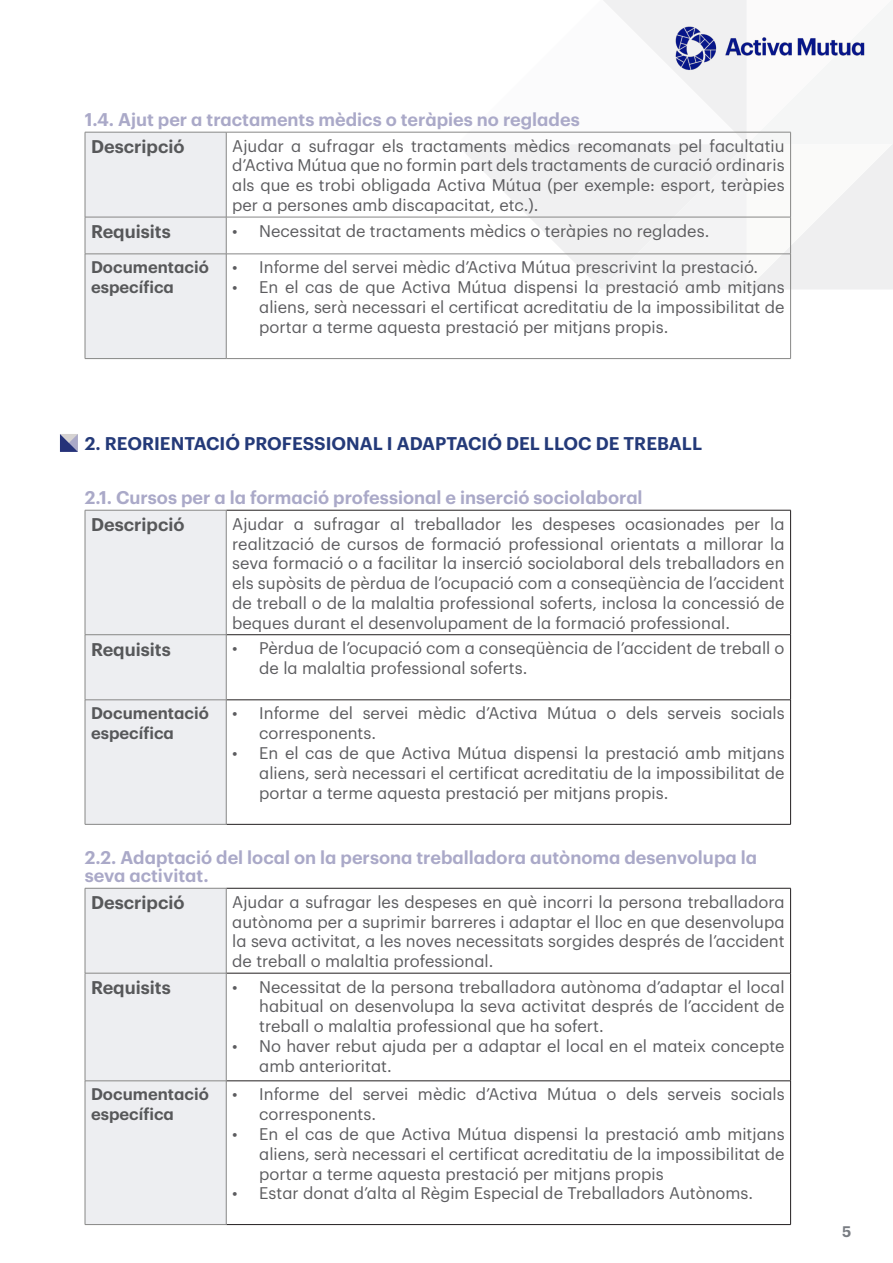
<style>
.page{position:relative;width:893px;height:1263px;background:#fff}
.page>*{position:absolute;margin:0;border:0;box-sizing:border-box;transform-origin:0 0}
.t1{font:600 18px/18px "Graphik";color:#aaa9c8}
.t2{font:600 18px "Graphik";color:#57585a}
.t3{font:600 18px "Graphik";color:#243a79}
.t4{font:16.5px/19.8px "Graphik";color:#5c5c5f;text-align:justify}
.t5{font:600 16.5px/19.8px "Graphik";color:#57585a}
.t6{font:600 15px "Graphik";color:#787c82}
</style>
<div class="page">
<svg style="left:456px;top:0;width:437px;height:290px"></svg>
<svg style="left:60px;top:434px;width:18px;height:18px"></svg>
<img style="left:673px;top:25px;width:192px;height:47px">
<div style="left:86px;top:133px;width:140px;height:225px;background:#edeef1"></div>
<hr style="left:85px;top:132px;width:141px;height:1px;background:#878786">
<hr style="left:85px;top:132px;width:1px;height:85px;background:#878786">
<hr style="left:226px;top:132px;width:1px;height:85px;background:#878786">
<hr style="left:85px;top:217px;width:141px;height:1px;background:#878786">
<hr style="left:85px;top:217px;width:1px;height:37px;background:#878786">
<hr style="left:226px;top:217px;width:1px;height:37px;background:#878786">
<hr style="left:85px;top:254px;width:141px;height:1px;background:#878786">
<hr style="left:85px;top:254px;width:1px;height:104px;background:#878786">
<hr style="left:226px;top:254px;width:1px;height:104px;background:#878786">
<hr style="left:85px;top:358px;width:141px;height:1px;background:#878786">
<hr style="left:226px;top:132px;width:565px;height:1px;background:#878786">
<hr style="left:790px;top:132px;width:1px;height:85px;background:#878786">
<hr style="left:226px;top:217px;width:565px;height:1px;background:#878786">
<hr style="left:790px;top:217px;width:1px;height:37px;background:#878786">
<hr style="left:226px;top:254px;width:565px;height:1px;background:#878786">
<hr style="left:790px;top:254px;width:1px;height:104px;background:#878786">
<hr style="left:226px;top:358px;width:565px;height:1px;background:#878786">
<div style="left:86px;top:511px;width:140px;height:313px;background:#edeef1"></div>
<hr style="left:226px;top:510px;width:565px;height:1px;background:#231f20">
<hr style="left:790px;top:510px;width:1px;height:124px;background:#231f20">
<hr style="left:226px;top:634px;width:565px;height:1px;background:#231f20">
<hr style="left:790px;top:635px;width:1px;height:65px;background:#231f20">
<hr style="left:226px;top:699px;width:565px;height:1px;background:#231f20">
<hr style="left:790px;top:700px;width:1px;height:124px;background:#231f20">
<hr style="left:226px;top:824px;width:565px;height:1px;background:#231f20">
<hr style="left:85px;top:510px;width:141px;height:1px;background:#878786">
<hr style="left:85px;top:510px;width:1px;height:124px;background:#878786">
<hr style="left:226px;top:510px;width:1px;height:124px;background:#878786">
<hr style="left:85px;top:634px;width:141px;height:1px;background:#878786">
<hr style="left:85px;top:635px;width:1px;height:65px;background:#878786">
<hr style="left:226px;top:635px;width:1px;height:65px;background:#878786">
<hr style="left:85px;top:699px;width:141px;height:1px;background:#878786">
<hr style="left:85px;top:700px;width:1px;height:124px;background:#878786">
<hr style="left:226px;top:700px;width:1px;height:124px;background:#878786">
<hr style="left:85px;top:824px;width:141px;height:1px;background:#878786">
<div style="left:86px;top:889px;width:140px;height:335px;background:#edeef1"></div>
<hr style="left:226px;top:888px;width:565px;height:1px;background:#231f20">
<hr style="left:790px;top:888px;width:1px;height:85px;background:#231f20">
<hr style="left:226px;top:973px;width:565px;height:1px;background:#231f20">
<hr style="left:790px;top:973px;width:1px;height:108px;background:#231f20">
<hr style="left:226px;top:1080px;width:565px;height:1px;background:#231f20">
<hr style="left:790px;top:1081px;width:1px;height:143px;background:#231f20">
<hr style="left:226px;top:1224px;width:565px;height:1px;background:#231f20">
<hr style="left:85px;top:888px;width:141px;height:1px;background:#878786">
<hr style="left:85px;top:888px;width:1px;height:85px;background:#878786">
<hr style="left:226px;top:888px;width:1px;height:85px;background:#878786">
<hr style="left:85px;top:973px;width:141px;height:1px;background:#878786">
<hr style="left:85px;top:973px;width:1px;height:108px;background:#878786">
<hr style="left:226px;top:973px;width:1px;height:108px;background:#878786">
<hr style="left:85px;top:1080px;width:141px;height:1px;background:#878786">
<hr style="left:85px;top:1081px;width:1px;height:143px;background:#878786">
<hr style="left:226px;top:1081px;width:1px;height:143px;background:#878786">
<hr style="left:85px;top:1224px;width:141px;height:1px;background:#878786">
<p class="t1" style="left:85px;top:109px;width:496px">1.4. Ajut per a tractaments mèdics o teràpies no reglades</p>
<p class="t2" style="left:91px;top:133px;width:95px">Descripció</p>
<p class="t4" style="left:232px;top:134px;width:554px">Ajudar a sufragar els tractaments mèdics recomanats pel facultatiu d’Activa Mútua que no formin part dels tractaments de curació ordinaris als que es trobi obligada Activa Mútua (per exemple: esport, teràpies per a persones amb discapacitat, etc.).</p>
<p class="t2" style="left:91px;top:218px;width:81px">Requisits</p>
<p class="t4" style="left:232px;top:219px;width:479px">• Necessitat de tractaments mèdics o teràpies no reglades.</p>
<p class="t5" style="left:91px;top:256px;width:119px">Documentació específica</p>
<p class="t4" style="left:232px;top:256px;width:527px">• Informe del servei mèdic d’Activa Mútua prescrivint la prestació.</p>
<p class="t4" style="left:259px;top:276px;width:527px;text-indent:-27px">• En el cas de que Activa Mútua dispensi la prestació amb mitjans aliens, serà necessari el certificat acreditatiu de la impossibilitat de portar a terme aquesta prestació per mitjans propis.</p>
<p class="t3" style="left:85px;top:430px;width:619px">2. REORIENTACIÓ PROFESSIONAL I ADAPTACIÓ DEL LLOC DE TREBALL</p>
<p class="t1" style="left:85px;top:487px;width:559px">2.1. Cursos per a la formació professional e inserció sociolaboral</p>
<p class="t2" style="left:91px;top:511px;width:95px">Descripció</p>
<p class="t4" style="left:232px;top:512px;width:554px">Ajudar a sufragar al treballador les despeses ocasionades per la realització de cursos de formació professional orientats a millorar la seva formació o a facilitar la inserció sociolaboral dels treballadors en els supòsits de pèrdua de l’ocupació com a conseqüència de l’accident de treball o de la malaltia professional soferts, inclosa la concessió de beques durant el desenvolupament de la formació professional.</p>
<p class="t2" style="left:91px;top:635px;width:81px">Requisits</p>
<p class="t4" style="left:259px;top:637px;width:527px;text-indent:-27px">• Pèrdua de l’ocupació com a conseqüència de l’accident de treball o de la malaltia professional soferts.</p>
<p class="t5" style="left:91px;top:702px;width:119px">Documentació específica</p>
<p class="t4" style="left:259px;top:702px;width:527px;text-indent:-27px">• Informe del servei mèdic d’Activa Mútua o dels serveis socials corresponents.</p>
<p class="t4" style="left:259px;top:742px;width:527px;text-indent:-27px">• En el cas de que Activa Mútua dispensi la prestació amb mitjans aliens, serà necessari el certificat acreditatiu de la impossibilitat de portar a terme aquesta prestació per mitjans propis.</p>
<p class="t1" style="left:85px;top:847px;width:674px">2.2. Adaptació del local on la persona treballadora autònoma desenvolupa la seva activitat.</p>
<p class="t2" style="left:91px;top:889px;width:95px">Descripció</p>
<p class="t4" style="left:232px;top:890px;width:554px">Ajudar a sufragar les despeses en què incorri la persona treballadora autònoma per a suprimir barreres i adaptar el lloc en que desenvolupa la seva activitat, a les noves necessitats sorgides després de l’accident de treball o malaltia professional.</p>
<p class="t2" style="left:91px;top:974px;width:81px">Requisits</p>
<p class="t4" style="left:259px;top:975px;width:527px;text-indent:-27px">• Necessitat de la persona treballadora autònoma d’adaptar el local habitual on desenvolupa la seva activitat després de l’accident de treball o malaltia professional que ha sofert.</p>
<p class="t4" style="left:259px;top:1035px;width:527px;text-indent:-27px">• No haver rebut ajuda per a adaptar el local en el mateix concepte amb anterioritat.</p>
<p class="t5" style="left:91px;top:1083px;width:119px">Documentació específica</p>
<p class="t4" style="left:259px;top:1083px;width:527px;text-indent:-27px">• Informe del servei mèdic d’Activa Mútua o dels serveis socials corresponents.</p>
<p class="t4" style="left:259px;top:1123px;width:527px;text-indent:-27px">• En el cas de que Activa Mútua dispensi la prestació amb mitjans aliens, serà necessari el certificat acreditatiu de la impossibilitat de portar a terme aquesta prestació per mitjans propis</p>
<p class="t4" style="left:232px;top:1182px;width:522px">• Estar donat d’alta al Règim Especial de Treballadors Autònoms.</p>
<p class="t6" style="left:842px;top:1220px;width:11px">5</p>
</div>
